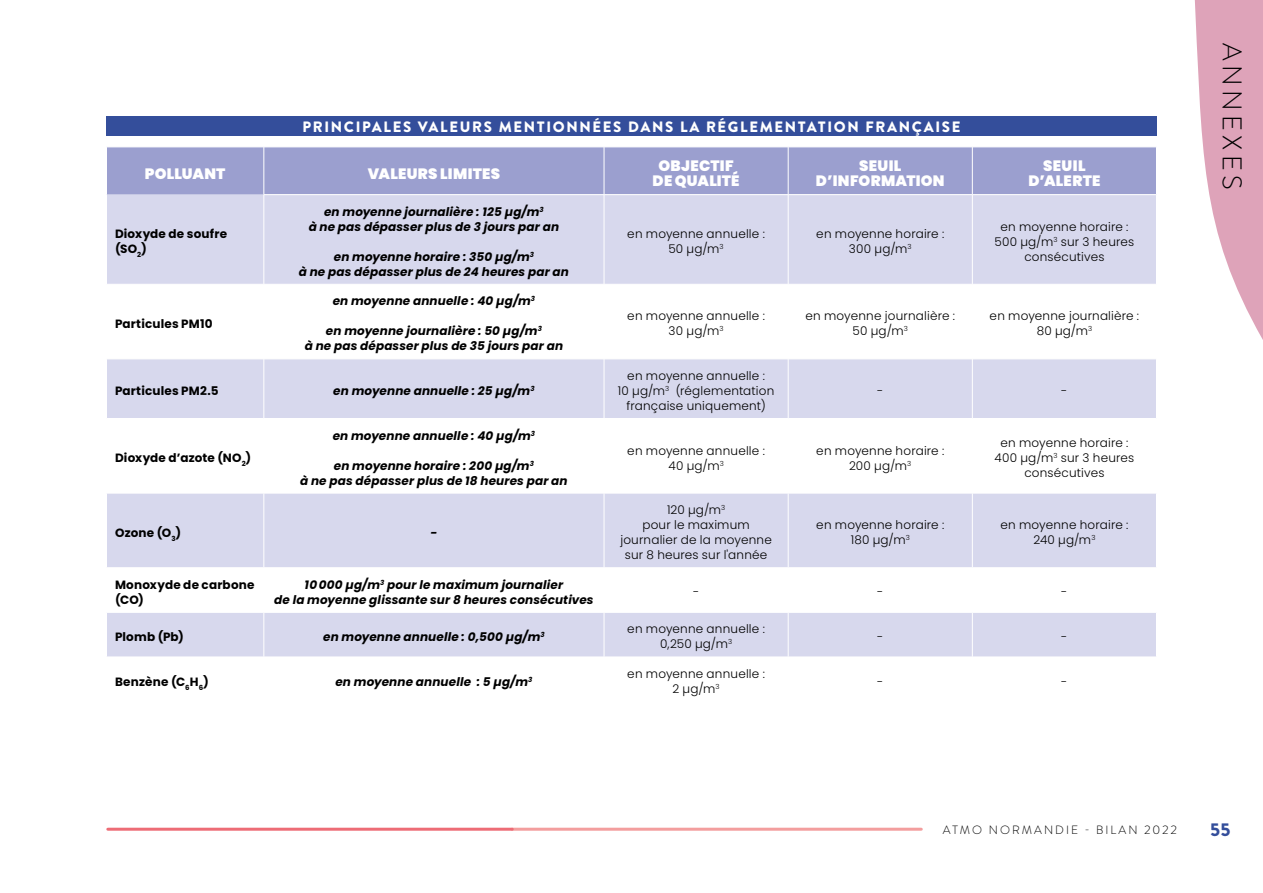
<style>
.page{position:relative;width:1263px;height:893px;background:#fff}
.page>*{position:absolute;margin:0;border:0;box-sizing:border-box;transform-origin:0 0}
.t1{font:300 27px "Brandon Text";letter-spacing:.17em;color:#000}
.t2{font:900 18px "Brandon Text";color:#344e9b}
.t3{font:900 15px/15px "Poppins";letter-spacing:.015em;color:#fff;text-align:center}
.t4{font:900 15px "Brandon Text";letter-spacing:.11em;color:#fff}
.t5{font:300 12px/15px "Poppins";letter-spacing:.015em;color:#000;text-align:center}
.t6{font:italic 700 12px/15px "Poppins";letter-spacing:.01em;color:#000;text-align:center}
.t7{font:700 12px/15px "Poppins";letter-spacing:.015em;color:#000}
.t8{font:300 12px "Brandon Text";letter-spacing:.17em;color:#000}
</style>
<div class="page">
<svg style="left:1194px;top:0;width:69px;height:340px"></svg>
<hr style="left:512px;top:828px;width:409px;height:3px;background:#f39e9e">
<hr style="left:108px;top:828px;width:404px;height:3px;background:#ed6c76">
<div style="left:107px;top:148px;width:1049px;height:47px;background:#9b9fcf"></div>
<svg style="left:107px;top:195px;width:1049px;height:462px;fill:#d7d8ed"></svg>
<hr style="left:264px;top:147px;width:1px;height:47px;background:#fff">
<hr style="left:604px;top:147px;width:1px;height:47px;background:#fff">
<hr style="left:788px;top:147px;width:1px;height:47px;background:#fff">
<hr style="left:972px;top:147px;width:1px;height:47px;background:#fff">
<hr style="left:264px;top:194px;width:340px;height:1px;background:#fff">
<hr style="left:264px;top:195px;width:1px;height:89px;background:#fff">
<hr style="left:604px;top:194px;width:184px;height:1px;background:#fff">
<hr style="left:604px;top:195px;width:1px;height:89px;background:#fff">
<hr style="left:788px;top:194px;width:184px;height:1px;background:#fff">
<hr style="left:788px;top:195px;width:1px;height:89px;background:#fff">
<hr style="left:972px;top:194px;width:185px;height:1px;background:#fff">
<hr style="left:972px;top:195px;width:1px;height:89px;background:#fff">
<hr style="left:106px;top:284px;width:158px;height:1px;background:#fff">
<hr style="left:264px;top:284px;width:340px;height:1px;background:#fff">
<hr style="left:264px;top:284px;width:1px;height:75px;background:#fff">
<hr style="left:604px;top:284px;width:184px;height:1px;background:#fff">
<hr style="left:604px;top:284px;width:1px;height:75px;background:#fff">
<hr style="left:788px;top:284px;width:184px;height:1px;background:#fff">
<hr style="left:788px;top:284px;width:1px;height:75px;background:#fff">
<hr style="left:972px;top:284px;width:185px;height:1px;background:#fff">
<hr style="left:972px;top:284px;width:1px;height:75px;background:#fff">
<hr style="left:106px;top:359px;width:158px;height:1px;background:#fff">
<hr style="left:264px;top:359px;width:340px;height:1px;background:#fff">
<hr style="left:264px;top:359px;width:1px;height:59px;background:#fff">
<hr style="left:604px;top:359px;width:184px;height:1px;background:#fff">
<hr style="left:604px;top:359px;width:1px;height:59px;background:#fff">
<hr style="left:788px;top:359px;width:184px;height:1px;background:#fff">
<hr style="left:788px;top:359px;width:1px;height:59px;background:#fff">
<hr style="left:972px;top:359px;width:185px;height:1px;background:#fff">
<hr style="left:972px;top:359px;width:1px;height:59px;background:#fff">
<hr style="left:106px;top:418px;width:158px;height:1px;background:#fff">
<hr style="left:264px;top:418px;width:340px;height:1px;background:#fff">
<hr style="left:264px;top:419px;width:1px;height:74px;background:#fff">
<hr style="left:604px;top:418px;width:184px;height:1px;background:#fff">
<hr style="left:604px;top:419px;width:1px;height:74px;background:#fff">
<hr style="left:788px;top:418px;width:184px;height:1px;background:#fff">
<hr style="left:788px;top:419px;width:1px;height:74px;background:#fff">
<hr style="left:972px;top:418px;width:185px;height:1px;background:#fff">
<hr style="left:972px;top:419px;width:1px;height:74px;background:#fff">
<hr style="left:106px;top:493px;width:158px;height:1px;background:#fff">
<hr style="left:264px;top:493px;width:340px;height:1px;background:#fff">
<hr style="left:264px;top:493px;width:1px;height:74px;background:#fff">
<hr style="left:604px;top:493px;width:184px;height:1px;background:#fff">
<hr style="left:604px;top:493px;width:1px;height:74px;background:#fff">
<hr style="left:788px;top:493px;width:184px;height:1px;background:#fff">
<hr style="left:788px;top:493px;width:1px;height:74px;background:#fff">
<hr style="left:972px;top:493px;width:185px;height:1px;background:#fff">
<hr style="left:972px;top:493px;width:1px;height:74px;background:#fff">
<hr style="left:106px;top:567px;width:158px;height:1px;background:#fff">
<hr style="left:264px;top:567px;width:340px;height:1px;background:#fff">
<hr style="left:264px;top:568px;width:1px;height:44px;background:#fff">
<hr style="left:604px;top:567px;width:184px;height:1px;background:#fff">
<hr style="left:604px;top:568px;width:1px;height:44px;background:#fff">
<hr style="left:788px;top:567px;width:184px;height:1px;background:#fff">
<hr style="left:788px;top:568px;width:1px;height:44px;background:#fff">
<hr style="left:972px;top:567px;width:185px;height:1px;background:#fff">
<hr style="left:972px;top:568px;width:1px;height:44px;background:#fff">
<hr style="left:106px;top:612px;width:158px;height:1px;background:#fff">
<hr style="left:264px;top:612px;width:340px;height:1px;background:#fff">
<hr style="left:264px;top:612px;width:1px;height:45px;background:#fff">
<hr style="left:604px;top:612px;width:184px;height:1px;background:#fff">
<hr style="left:604px;top:612px;width:1px;height:45px;background:#fff">
<hr style="left:788px;top:612px;width:184px;height:1px;background:#fff">
<hr style="left:788px;top:612px;width:1px;height:45px;background:#fff">
<hr style="left:972px;top:612px;width:185px;height:1px;background:#fff">
<hr style="left:972px;top:612px;width:1px;height:45px;background:#fff">
<div style="left:106px;top:117px;width:1051px;height:19px;background:#344e9b"></div>
<p class="t4" style="left:302px;top:116px;width:659px">PRINCIPALES VALEURS MENTIONNÉES DANS LA RÉGLEMENTATION FRANÇAISE</p>
<p class="t3" style="left:145px;top:166px;width:82px">POLLUANT</p>
<p class="t3" style="left:368px;top:166px;width:134px">VALEURS LIMITES</p>
<p class="t3" style="left:653px;top:158px;width:88px">OBJECTIF<br>DE QUALITÉ</p>
<p class="t3" style="left:816px;top:158px;width:130px">SEUIL<br>D’INFORMATION</p>
<p class="t3" style="left:1028px;top:158px;width:73px">SEUIL<br>D’ALERTE</p>
<p class="t7" style="left:115px;top:227px;width:114px">Dioxyde de soufre (SO<sub>2</sub>)</p>
<p class="t7" style="left:115px;top:316px;width:99px">Particules PM10</p>
<p class="t6" style="left:309px;top:204px;width:252px">en moyenne journalière : 125 µg/m<sup>3<br></sup>à ne pas dépasser plus de 3 jours par an</p>
<p class="t6" style="left:299px;top:249px;width:272px">en moyenne horaire : 350 µg/m<sup>3<br></sup>à ne pas dépasser plus de 24 heures par an</p>
<p class="t6" style="left:333px;top:294px;width:204px">en moyenne annuelle : 40 µg/m<sup>3</sup></p>
<p class="t6" style="left:305px;top:324px;width:260px">en moyenne journalière : 50 µg/m<sup>3<br></sup>à ne pas dépasser plus de 35 jours par an</p>
<p class="t7" style="left:115px;top:383px;width:105px">Particules PM2.5</p>
<p class="t6" style="left:333px;top:383px;width:203px">en moyenne annuelle : 25 µg/m<sup>3</sup></p>
<p class="t7" style="left:115px;top:450px;width:138px">Dioxyde d’azote (NO<sub>2</sub>)</p>
<p class="t6" style="left:333px;top:428px;width:204px">en moyenne annuelle : 40 µg/m<sup>3</sup></p>
<p class="t6" style="left:300px;top:458px;width:269px">en moyenne horaire : 200 µg/m<sup>3<br></sup>à ne pas dépasser plus de 18 heures par an</p>
<p class="t7" style="left:115px;top:525px;width:68px">Ozone (O<sub>3</sub>)</p>
<p class="t6" style="left:430px;top:525px;width:8px">-</p>
<p class="t7" style="left:115px;top:577px;width:141px">Monoxyde de carbone (CO)</p>
<p class="t6" style="left:274px;top:577px;width:321px">10000 µg/m<sup>3</sup> pour le maximum journalier<br>de la moyenne glissante sur 8 heures consécutives</p>
<p class="t5" style="left:627px;top:227px;width:139px">en moyenne annuelle :<br>50 µg/m<sup>3</sup></p>
<p class="t5" style="left:816px;top:227px;width:129px">en moyenne horaire :<br>300 µg/m<sup>3</sup></p>
<p class="t5" style="left:994px;top:219px;width:141px">en moyenne horaire :<br>500 µg/m<sup>3</sup> sur 3 heures consécutives</p>
<p class="t5" style="left:627px;top:309px;width:139px">en moyenne annuelle :<br>30 µg/m<sup>3</sup></p>
<p class="t5" style="left:805px;top:309px;width:151px">en moyenne journalière :<br>50 µg/m<sup>3</sup></p>
<p class="t5" style="left:990px;top:309px;width:151px">en moyenne journalière :<br>80 µg/m<sup>3</sup></p>
<p class="t5" style="left:618px;top:368px;width:158px">en moyenne annuelle :<br>10 µg/m<sup>3</sup> (réglementation française uniquement)</p>
<p class="t5" style="left:877px;top:383px;width:8px">-</p>
<p class="t5" style="left:1061px;top:383px;width:8px">-</p>
<p class="t5" style="left:627px;top:443px;width:139px">en moyenne annuelle :<br>40 µg/m<sup>3</sup></p>
<p class="t5" style="left:816px;top:443px;width:129px">en moyenne horaire :<br>200 µg/m<sup>3</sup></p>
<p class="t5" style="left:994px;top:435px;width:141px">en moyenne horaire :<br>400 µg/m<sup>3</sup> sur 3 heures consécutives</p>
<p class="t5" style="left:620px;top:503px;width:153px">120 µg/m<sup>3<br></sup>pour le maximum journalier de la moyenne sur 8 heures sur l'année</p>
<p class="t5" style="left:816px;top:518px;width:129px">en moyenne horaire :<br>180 µg/m<sup>3</sup></p>
<p class="t5" style="left:1000px;top:518px;width:129px">en moyenne horaire :<br>240 µg/m<sup>3</sup></p>
<p class="t5" style="left:693px;top:585px;width:8px">-</p>
<p class="t5" style="left:877px;top:585px;width:8px">-</p>
<p class="t5" style="left:1061px;top:585px;width:8px">-</p>
<p class="t7" style="left:115px;top:629px;width:70px">Plomb (Pb)</p>
<p class="t6" style="left:323px;top:629px;width:223px">en moyenne annuelle : 0,500 µg/m<sup>3</sup></p>
<p class="t5" style="left:627px;top:622px;width:139px">en moyenne annuelle :<br>0,250 µg/m<sup>3</sup></p>
<p class="t5" style="left:877px;top:629px;width:8px">-</p>
<p class="t5" style="left:1061px;top:629px;width:8px">-</p>
<p class="t7" style="left:115px;top:674px;width:95px">Benzène (C<sub>6</sub>H<sub>6</sub>)</p>
<p class="t6" style="left:335px;top:674px;width:198px">en moyenne annuelle : 5 µg/m<sup>3</sup></p>
<p class="t5" style="left:627px;top:666px;width:139px">en moyenne annuelle :<br>2 µg/m<sup>3</sup></p>
<p class="t5" style="left:877px;top:674px;width:8px">-</p>
<p class="t5" style="left:1061px;top:674px;width:8px">-</p>
<h1 class="t1" style="left:1250px;top:43px;width:149px;rotate:90deg">ANNEXES</h1>
<p class="t8" style="left:943px;top:821px;width:236px">ATMO NORMANDIE - BILAN 2022</p>
<h2 class="t2" style="left:1210px;top:816px;width:22px">55</h2>
</div>
